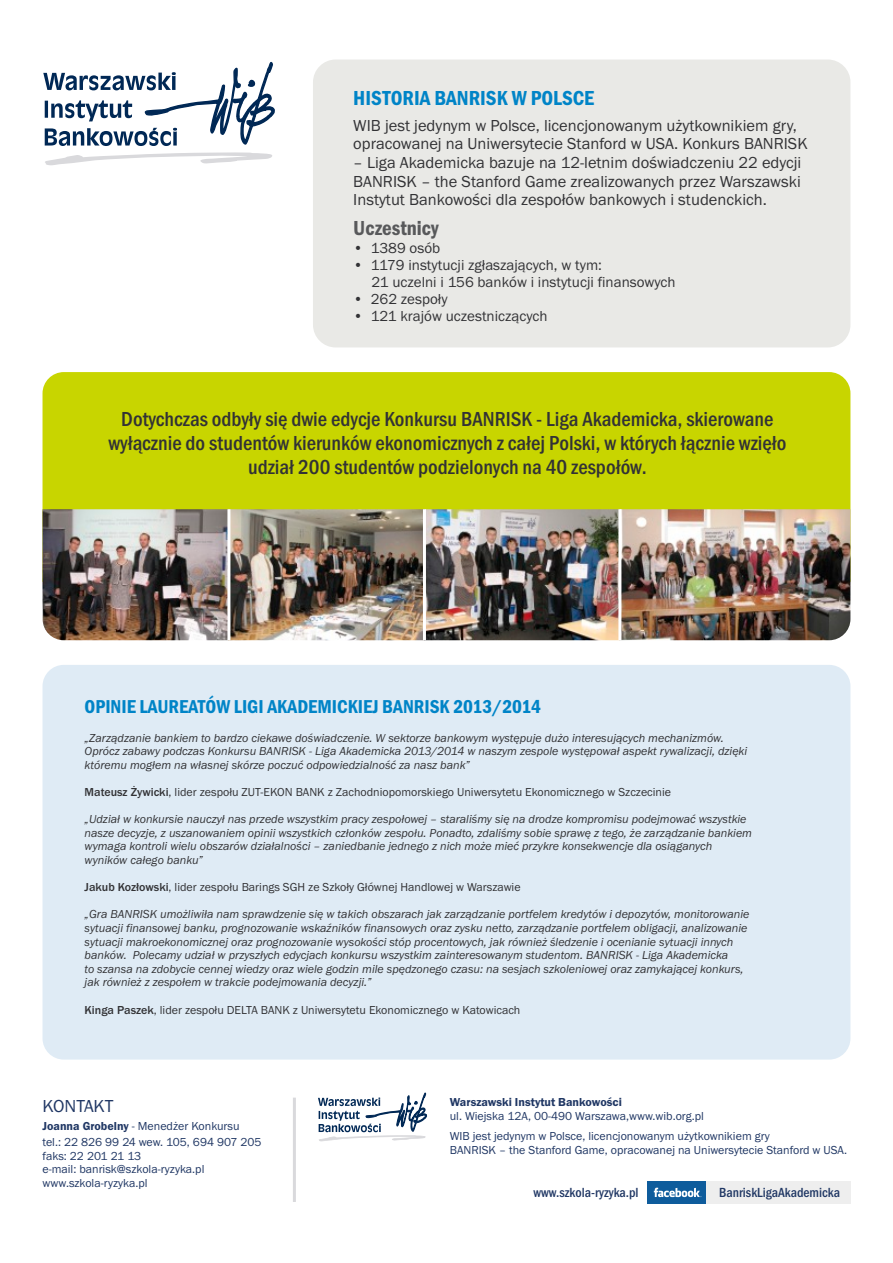
<style>
.page{position:relative;width:893px;height:1263px;background:#fff}
.page>*{position:absolute;margin:0;border:0;box-sizing:border-box;transform-origin:0 0}
.t1{font:500 condensed 21px/23.9px "Franklin Gothic";color:#323235;text-align:center}
.t2{font:600 condensed 21px "Franklin Gothic";color:#0084c7}
.t3{font:600 condensed 21px "Franklin Gothic";color:#58595b}
.t4{font:600 condensed 19.35px "Franklin Gothic";color:#0084c7}
.t5{font:18px "Franklin Gothic";color:#203764}
.t6{font:16.5px/18.8px "Franklin Gothic";color:#323235}
.t7{font:15px/17px "Franklin Gothic";color:#323235}
.t8{font:500 condensed 13.65px "Franklin Gothic";color:#203764}
.t9{font:italic 12px/13.6px "Franklin Gothic";color:#323235}
.t10{font:12px/13.6px "Franklin Gothic";color:#203764}
.t11{font:12px "Franklin Gothic";color:#323235}
.t12{font:600 12px "Franklin Gothic";color:#203764}
.s1{font-weight:500}
.s2{font-weight:600}
</style>
<div class="page">
<svg style="left:43px;top:61px;width:232px;height:105px"></svg>
<div style="left:313px;top:60px;width:537px;height:287px;background:#e9e9e6;border-radius:23px"></div>
<div style="left:43px;top:372px;width:807px;height:137px;background:#c8d500"></div>
<img style="left:43px;top:509px;width:807px;height:131px">
<hr style="left:227px;top:509px;width:3px;height:131px;background:#fff">
<hr style="left:423px;top:509px;width:3px;height:131px;background:#fff">
<hr style="left:618px;top:509px;width:3px;height:131px;background:#fff">
<div style="left:43px;top:665px;width:807px;height:394px;background:#dfebf5;border-radius:21px"></div>
<hr style="left:293px;top:1097px;width:3px;height:105px;background:#d9d9dc">
<svg style="left:318px;top:1092px;width:109px;height:50px"></svg>
<div style="left:706px;top:1181px;width:144px;height:22px;background:#eee"></div>
<div style="left:647px;top:1181px;width:59px;height:22px;background:#0e5c9c"></div>
<svg style="left:654px;top:1188px;width:47px;height:9px"></svg>
<h1 class="t2" style="left:353px;top:90px;width:243px">HISTORIA BANRISK W POLSCE</h1>
<h3 class="t6" style="left:353px;top:117px;width:456px">WIB jest jedynym w Polsce, licencjonowanym użytkownikiem gry, opracowanej na Uniwersytecie Stanford w USA. Konkurs BANRISK</h3>
<h3 class="t6" style="left:353px;top:154px;width:449px;text-align:justify">– Liga Akademicka bazuje na 12-letnim doświadczeniu 22 edycji BANRISK – the Stanford Game zrealizowanych przez Warszawski Instytut Bankowości dla zespołów bankowych i studenckich.</h3>
<p class="t7" style="left:353px;top:241px;width:88px">• 1389 osób</p>
<p class="t7" style="left:372px;top:258px;width:305px;text-indent:-18px">• 1179 instytucji zgłaszających, w tym:<br>21 uczelni i 156 banków i instytucji finansowych</p>
<p class="t7" style="left:353px;top:292px;width:96px">• 262 zespoły</p>
<p class="t7" style="left:353px;top:309px;width:196px">• 121 krajów uczestniczących</p>
<h1 class="t3" style="left:353px;top:220px;width:87px">Uczestnicy</h1>
<h1 class="t1" style="left:108px;top:409px;width:680px">Dotychczas odbyły się dwie edycje Konkursu BANRISK - Liga Akademicka, skierowane wyłącznie do studentów kierunków ekonomicznych z całej Polski, w których łącznie wzięło udział 200 studentów podzielonych na 40 zespołów.</h1>
<h2 class="t4" style="left:85px;top:699px;width:458px">OPINIE LAUREATÓW LIGI AKADEMICKIEJ BANRISK 2013/2014</h2>
<p class="t9" style="left:85px;top:732px;width:664px">„Zarządzanie bankiem to bardzo ciekawe doświadczenie. W sektorze bankowym występuje dużo interesujących mechanizmów.<br>Oprócz zabawy podczas Konkursu BANRISK - Liga Akademicka 2013/2014 w naszym zespole występował aspekt rywalizacji, dzięki któremu mogłem na własnej skórze poczuć odpowiedzialność za nasz bank”</p>
<p class="t11" style="left:85px;top:787px;width:588px"><span class="s1">Mateusz Żywicki</span>, lider zespołu ZUT-EKON BANK z Zachodniopomorskiego Uniwersytetu Ekonomicznego w Szczecinie</p>
<p class="t9" style="left:85px;top:813px;width:669px">„Udział w konkursie nauczył nas przede wszystkim pracy zespołowej – staraliśmy się na drodze kompromisu podejmować wszystkie nasze decyzje, z uszanowaniem opinii wszystkich członków zespołu. Ponadto, zdaliśmy sobie sprawę z tego, że zarządzanie bankiem wymaga kontroli wielu obszarów działalności – zaniedbanie jednego z nich może mieć przykre konsekwencje dla osiąganych wyników całego banku”</p>
<p class="t11" style="left:85px;top:883px;width:438px"><span class="s1">Jakub Kozłowski</span>, lider zespołu Barings SGH ze Szkoły Głównej Handlowej w Warszawie</p>
<p class="t9" style="left:85px;top:908px;width:666px">„Gra BANRISK umożliwiła nam sprawdzenie się w takich obszarach jak zarządzanie portfelem kredytów i depozytów, monitorowanie sytuacji finansowej banku, prognozowanie wskaźników finansowych oraz zysku netto, zarządzanie portfelem obligacji, analizowanie sytuacji makroekonomicznej oraz prognozowanie wysokości stóp procentowych, jak również śledzenie i ocenianie sytuacji innych banków. Polecamy udział w przyszłych edycjach konkursu wszystkim zainteresowanym studentom. BANRISK - Liga Akademicka<br>to szansa na zdobycie cennej wiedzy oraz wiele godzin mile spędzonego czasu: na sesjach szkoleniowej oraz zamykającej konkurs, jak również z zespołem w trakcie podejmowania decyzji.”</p>
<p class="t11" style="left:85px;top:1005px;width:437px"><span class="s1">Kinga Paszek</span>, lider zespołu DELTA BANK z Uniwersytetu Ekonomicznego w Katowicach</p>
<h3 class="t5" style="left:43px;top:1099px;width:73px">KONTAKT</h3>
<p class="t10" style="left:43px;top:1118px;width:221px;line-height:16.4px"><span class="s2">Joanna Grobelny</span> - Menedżer Konkursu<br>tel.: 22 826 99 24 wew. 105, 694 907 205</p>
<p class="t10" style="left:43px;top:1150px;width:163px">faks: 22 201 21 13<br>e-mail: banrisk@szkola-ryzyka.pl www.szkola-ryzyka.pl</p>
<p class="t12" style="left:450px;top:1098px;width:174px">Warszawski Instytut Bankowości</p>
<p class="t10" style="left:450px;top:1107px;width:322px;line-height:20.4px">ul. Wiejska 12A, 00-490 Warszawa,www.wib.org.pl<br>WIB jest jedynym w Polsce, licencjonowanym użytkownikiem gry</p>
<p class="t10" style="left:450px;top:1144px;width:399px">BANRISK – the Stanford Game, opracowanej na Uniwersytecie Stanford w USA.</p>
<p class="t8" style="left:533px;top:1187px;width:107px">www.szkola-ryzyka.pl</p>
<p class="t8" style="left:719px;top:1187px;width:122px">BanriskLigaAkademicka</p>
</div>
